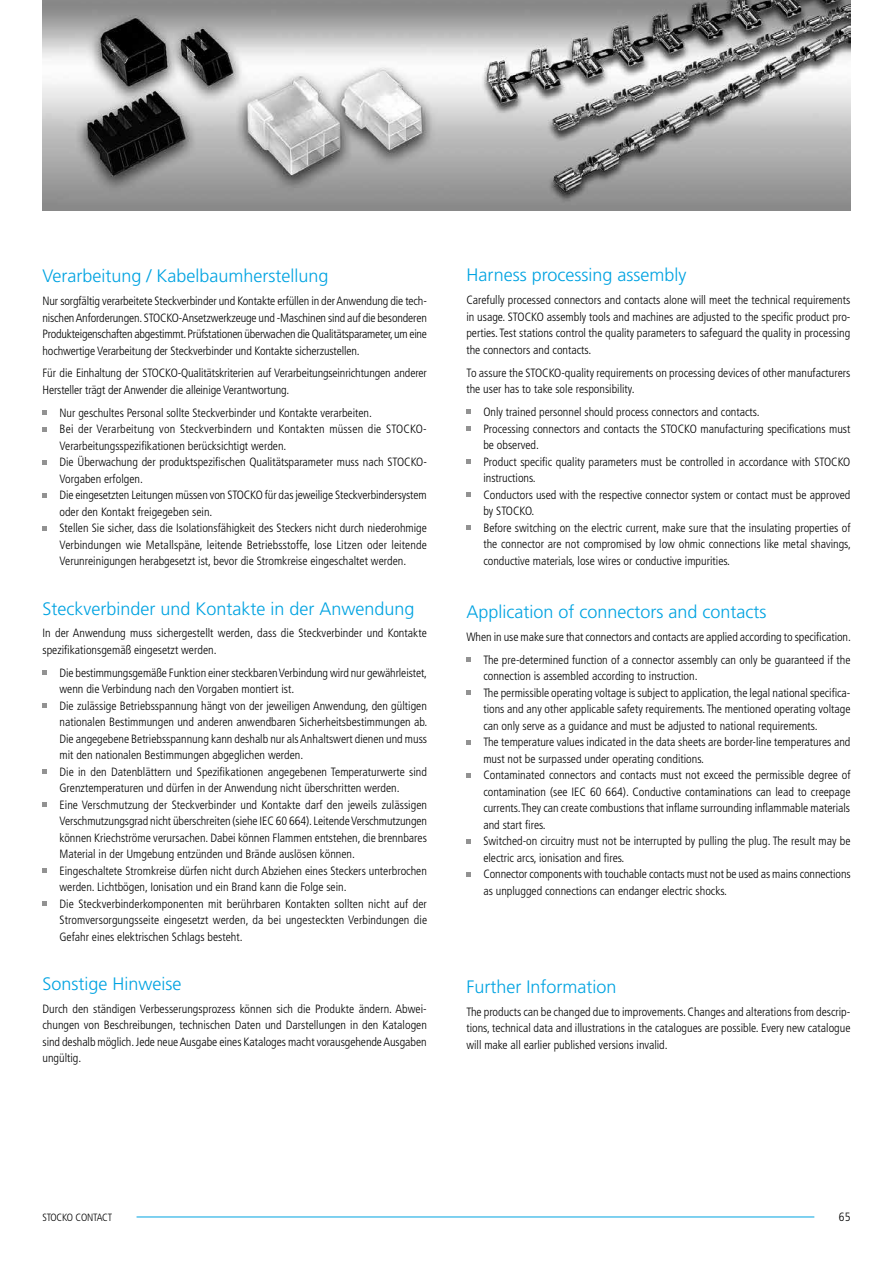
<style>
.page{position:relative;width:893px;height:1263px;background:#fff}
.page>*{position:absolute;margin:0;border:0;box-sizing:border-box;transform-origin:0 0}
.t1{font:300 18px "Frutiger LT Std";color:#00a3e1}
.t2{font:300 condensed 12px/16.5px "Frutiger LT Std";color:#000}
.t3{font:300 condensed 10.5px "Frutiger LT Std";letter-spacing:-.02em;color:#000}
</style>
<div class="page">
<hr style="left:137px;top:1216px;width:677px;height:1px;background:#00a3e1">
<svg style="left:43px;top:410px;width:4px;height:5px"></svg>
<svg style="left:43px;top:427px;width:4px;height:4px"></svg>
<svg style="left:43px;top:460px;width:4px;height:4px"></svg>
<svg style="left:43px;top:493px;width:4px;height:4px"></svg>
<svg style="left:43px;top:526px;width:4px;height:4px"></svg>
<svg style="left:43px;top:670px;width:4px;height:5px"></svg>
<svg style="left:43px;top:703px;width:4px;height:5px"></svg>
<svg style="left:43px;top:769px;width:4px;height:5px"></svg>
<svg style="left:43px;top:802px;width:4px;height:5px"></svg>
<svg style="left:43px;top:868px;width:4px;height:5px"></svg>
<svg style="left:43px;top:901px;width:4px;height:5px"></svg>
<svg style="left:466px;top:410px;width:5px;height:4px"></svg>
<svg style="left:466px;top:426px;width:5px;height:4px"></svg>
<svg style="left:466px;top:459px;width:5px;height:4px"></svg>
<svg style="left:466px;top:492px;width:5px;height:4px"></svg>
<svg style="left:466px;top:525px;width:5px;height:4px"></svg>
<svg style="left:466px;top:657px;width:5px;height:5px"></svg>
<svg style="left:466px;top:690px;width:5px;height:5px"></svg>
<svg style="left:466px;top:740px;width:5px;height:4px"></svg>
<svg style="left:466px;top:773px;width:5px;height:4px"></svg>
<svg style="left:466px;top:839px;width:5px;height:4px"></svg>
<svg style="left:466px;top:872px;width:5px;height:4px"></svg>
<img style="left:43px;top:0;width:807px;height:211px">
<h1 class="t1" style="left:43px;top:266px;width:288px">Verarbeitung / Kabelbaumherstellung</h1>
<p class="t2" style="left:43px;top:293px;width:386px;text-align:justify">Nur sorgfältig verarbeitete Steckverbinder und Kontakte erfüllen in der Anwendung die tech&shy;nischen Anforderungen. STOCKO-Ansetzwerkzeuge und -Maschinen sind auf die besonderen Produkteigenschaften abgestimmt. Prüfstationen überwachen die Qualitätsparameter, um eine hochwertige Verarbeitung der Steckverbinder und Kontakte sicherzustellen.</p>
<p class="t2" style="left:43px;top:365px;width:386px">Für die Einhaltung der STOCKO-Qualitätskriterien auf Verarbeitungseinrichtungen anderer<br>Hersteller trägt der Anwender die alleinige Verantwortung.</p>
<p class="t2" style="left:60px;top:404px;width:369px">Nur geschultes Personal sollte Steckverbinder und Kontakte verarbeiten.<br>Bei der Verarbeitung von Steckverbindern und Kontakten müssen die STOCKO-Verarbeitungsspezifikationen berücksichtigt werden.<br>Die Überwachung der produktspezifischen Qualitätsparameter muss nach STOCKO-Vorgaben erfolgen.<br>Die eingesetzten Leitungen müssen von STOCKO für das jeweilige Steckverbindersystem oder den Kontakt freigegeben sein.<br>Stellen Sie sicher, dass die Isolationsfähigkeit des Steckers nicht durch niederohmige Verbindungen wie Metallspäne, leitende Betriebsstoffe, lose Litzen oder leitende Verunreinigungen herabgesetzt ist, bevor die Stromkreise eingeschaltet werden.</p>
<h1 class="t1" style="left:43px;top:598px;width:374px">Steckverbinder und Kontakte in der Anwendung</h1>
<p class="t2" style="left:43px;top:625px;width:386px">In der Anwendung muss sichergestellt werden, dass die Steckverbinder und Kontakte spezifikationsgemäß eingesetzt werden.</p>
<p class="t2" style="left:60px;top:664px;width:369px">Die bestimmungsgemäße Funktion einer steckbaren Verbindung wird nur gewährleistet, wenn die Verbindung nach den Vorgaben montiert ist.<br>Die zulässige Betriebsspannung hängt von der jeweiligen Anwendung, den gültigen nationalen Bestimmungen und anderen anwendbaren Sicherheitsbestimmungen ab.<br>Die angegebene Betriebsspannung kann deshalb nur als Anhaltswert dienen und muss mit den nationalen Bestimmungen abgeglichen werden.<br>Die in den Datenblättern und Spezifikationen angegebenen Temperaturwerte sind Grenztemperaturen und dürfen in der Anwendung nicht überschritten werden.<br>Eine Verschmutzung der Steckverbinder und Kontakte darf den jeweils zulässigen Verschmutzungsgrad nicht überschreiten (siehe IEC 60 664). Leitende Verschmutzungen können Kriechströme verursachen. Dabei können Flammen entstehen, die brennbares Material in der Umgebung entzünden und Brände auslösen können.<br>Eingeschaltete Stromkreise dürfen nicht durch Abziehen eines Steckers unterbrochen werden. Lichtbögen, Ionisation und ein Brand kann die Folge sein.<br>Die Steckverbinderkomponenten mit berührbaren Kontakten sollten nicht auf der Stromversorgungsseite eingesetzt werden, da bei ungesteckten Verbindungen die Gefahr eines elektrischen Schlags besteht.</p>
<h1 class="t1" style="left:43px;top:974px;width:141px">Sonstige Hinweise</h1>
<p class="t2" style="left:43px;top:1001px;width:386px;text-align:justify">Durch den ständigen Verbesserungsprozess können sich die Produkte ändern. Abwei&shy;chungen von Beschreibungen, technischen Daten und Darstellungen in den Katalogen sind deshalb möglich. Jede neue Ausgabe eines Kataloges macht vorausgehende Ausgaben ungültig.</p>
<h1 class="t1" style="left:466px;top:265px;width:222px">Harness processing assembly</h1>
<p class="t2" style="left:466px;top:292px;width:386px;text-align:justify">Carefully processed connectors and contacts alone will meet the technical requirements in usage. STOCKO assembly tools and machines are adjusted to the specific product pro&shy;perties. Test stations control the quality parameters to safeguard the quality in processing the connectors and contacts.</p>
<p class="t2" style="left:466px;top:364px;width:386px">To assure the STOCKO-quality requirements on processing devices of other manufacturers the user has to take sole responsibility.</p>
<p class="t2" style="left:483px;top:404px;width:369px">Only trained personnel should process connectors and contacts.<br>Processing connectors and contacts the STOCKO manufacturing specifications must be observed.<br>Product specific quality parameters must be controlled in accordance with STOCKO instructions.<br>Conductors used with the respective connector system or contact must be approved by STOCKO.<br>Before switching on the electric current, make sure that the insulating properties of the connector are not compromised by low ohmic connections like metal shavings, conductive materials, lose wires or conductive impurities.</p>
<h1 class="t1" style="left:466px;top:602px;width:302px">Application of connectors and contacts</h1>
<p class="t2" style="left:466px;top:625px;width:386px;line-height:23px;text-align:right">When in use make sure that connectors and contacts are applied according to specification.<br>The pre-determined function of a connector assembly can only be guaranteed if the</p>
<p class="t2" style="left:483px;top:668px;width:369px">connection is assembled according to instruction.<br>The permissible operating voltage is subject to application, the legal national specifica&shy;tions and any other applicable safety requirements. The mentioned operating voltage can only serve as a guidance and must be adjusted to national requirements.<br>The temperature values indicated in the data sheets are border-line temperatures and must not be surpassed under operating conditions.<br>Contaminated connectors and contacts must not exceed the permissible degree of contamination (see IEC 60 664). Conductive contaminations can lead to creepage currents. They can create combustions that inflame surrounding inflammable materials and start fires.<br>Switched-on circuitry must not be interrupted by pulling the plug. The result may be electric arcs, ionisation and fires.<br>Connector components with touchable contacts must not be used as mains connections as unplugged connections can endanger electric shocks.</p>
<h1 class="t1" style="left:466px;top:976px;width:151px">Further Information</h1>
<p class="t2" style="left:466px;top:1004px;width:386px;text-align:justify">The products can be changed due to improvements. Changes and alterations from descrip&shy;tions, technical data and illustrations in the catalogues are possible. Every new catalogue will make all earlier published versions invalid.</p>
<p class="t3" style="left:43px;top:1211px;width:71px">STOCKO CONTACT</p>
<p class="t2" style="left:839px;top:1208px;width:13px">65</p>
</div>
